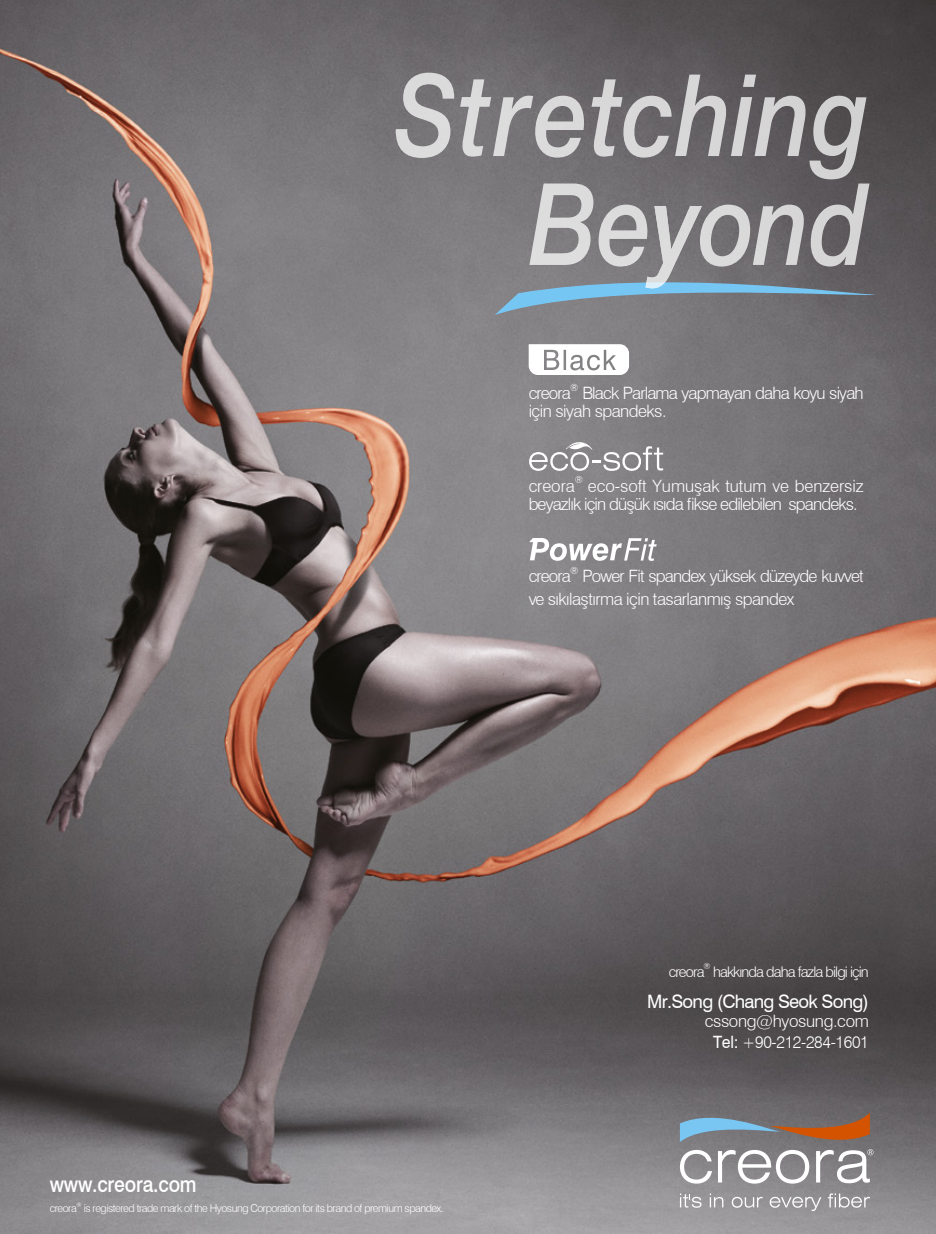
<style>
.page{position:relative;width:936px;height:1234px;background:#fff}
.page>*{position:absolute;margin:0;border:0;box-sizing:border-box;transform-origin:0 0}
.t1{font:500 21.6px "Swiss 721 BT";letter-spacing:-.01em;color:#fff;scale:.89 1}
.t2{font:18.6px "Swiss 721 BT";letter-spacing:-.04em;color:#fff}
.t3{font:300 16.95px/18.6px "Swiss 721 BT";letter-spacing:-.05em;color:#fff}
.t4{font:300 16.95px/23.1px "Swiss 721 BT";letter-spacing:-.03em;color:#fff}
.t5{font:300 16.95px/21px "Swiss 721 BT";letter-spacing:-.02em;color:#fff;text-align:center}
.t6{font:300 14.7px "Swiss 721 BT";letter-spacing:-.06em;color:#fff}
.t7{font:300 10.8px "Swiss 721 BT";letter-spacing:-.045em;color:#fff}
.t8{font:300 9.9px "Swiss 721 BT";color:#fff}
.t9{font:300 8.55px "Swiss 721 BT";color:#fff}
.t10{font:300 6.3px "Swiss 721 BT";color:#fff}
.s1{font-weight:400}
</style>
<div class="page">
<img style="left:0;top:0;width:935px;height:1233px">
<svg style="left:680px;top:1193px;width:21px;height:14px"></svg>
<svg style="left:709px;top:1193px;width:14px;height:14px"></svg>
<svg style="left:731px;top:1196px;width:31px;height:11px"></svg>
<svg style="left:769px;top:1196px;width:52px;height:14px"></svg>
<svg style="left:827px;top:1193px;width:42px;height:14px"></svg>
<svg style="left:679px;top:1107px;width:194px;height:76px;background:#928c8c"></svg>
<svg style="left:395px;top:73px;width:59px;height:85px;background:#a3a1a3"></svg>
<svg style="left:460px;top:75px;width:416px;height:240px;background:#87878b"></svg>
<svg style="left:529px;top:441px;width:134px;height:30px"></svg>
<svg style="left:529px;top:538px;width:127px;height:22px"></svg>
<svg style="left:528px;top:344px;width:101px;height:31px"></svg>
<p class="t8" style="left:570px;top:381px;width:10px">®</p>
<p class="t3" style="left:528px;top:383px;width:336px;text-indent:54px">Black Parlama yapmayan daha koyu siyah için siyah spandeks.</p>
<p class="t3" style="left:528px;top:383px;width:44px">creora</p>
<p class="t8" style="left:574px;top:474px;width:10px">®</p>
<p class="t3" style="left:528px;top:476px;width:336px;text-indent:59px">eco-soft Yumuşak tutum ve benzersiz beyazlık için düşük ısıda fikse edilebilen spandeks.</p>
<p class="t3" style="left:528px;top:476px;width:48px">creora</p>
<p class="t8" style="left:570px;top:564px;width:10px">®</p>
<p class="t4" style="left:528px;top:564px;width:336px;text-indent:54px">Power Fit spandex yüksek düzeyde kuvvet ve sıkılaştırma için tasarlanmış spandex</p>
<p class="t3" style="left:528px;top:566px;width:44px">creora</p>
<p class="t1" style="left:50px;top:1170px;width:167px">www.creora.com</p>
<p class="t10" style="left:76px;top:1200px;width:7px">®</p>
<p class="t7" style="left:84px;top:1201px;width:361px">is registered trade mark of the Hyosung Corporation for its brand of premium spandex.</p>
<p class="t7" style="left:50px;top:1201px;width:29px">creora</p>
<p class="t9" style="left:703px;top:960px;width:9px">®</p>
<p class="t6" style="left:713px;top:962px;width:157px">hakkında daha fazla bilgi için</p>
<p class="t2" style="left:647px;top:989px;width:223px">Mr.Song (Chang Seok Song)</p>
<p class="t5" style="left:704px;top:1010px;width:166px">cssong@hyosung.com<br><span class="s1">Tel:</span> +90-212-284-1601</p>
<p class="t6" style="left:668px;top:962px;width:37px">creora</p>
</div>
